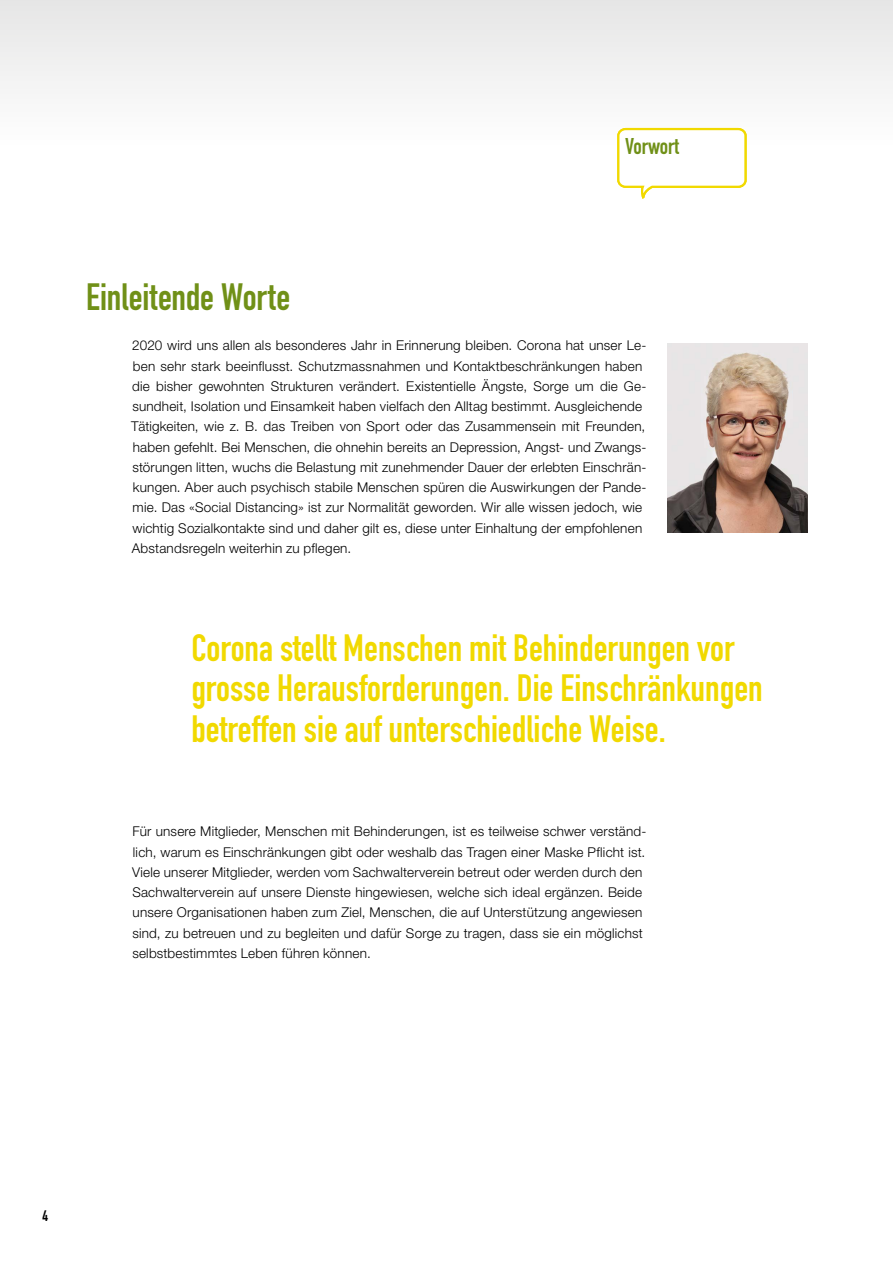
<style>
.page{position:relative;width:893px;height:1263px;background:#fff}
.page>*{position:absolute;margin:0;border:0;box-sizing:border-box;transform-origin:0 0}
.t1{font:37.5px/40.5px "DIN Engschrift";color:#f1d900}
.t2{font:37.5px "DIN Engschrift";letter-spacing:-.005em;color:#709017}
.t3{font:22.5px "DIN Engschrift";color:#709017}
.t4{font:15px "DIN Engschrift";color:#000}
.t5{font:300 13.5px/20.2px "Helvetica Neue";letter-spacing:.015em;color:#000}
</style>
<div class="page">
<div style="left:0;top:0;width:893px;height:149px;background:#f2f2f2"></div>
<svg style="left:616px;top:127px;width:132px;height:72px"></svg>
<img style="left:668px;top:343px;width:140px;height:190px">
<h2 class="t3" style="left:625px;top:132px;width:56px">Vorwort</h2>
<h1 class="t2" style="left:86px;top:275px;width:205px">Einleitende Worte</h1>
<p class="t5" style="left:131px;top:335px;width:517px">2020 wird uns allen als besonderes Jahr in Erinnerung bleiben. Corona hat unser Le&shy;ben sehr stark beeinflusst. Schutzmassnahmen und Kontaktbeschränkungen haben die bisher gewohnten Strukturen verändert. Existentielle Ängste, Sorge um die Ge&shy;sundheit, Isolation und Einsamkeit haben vielfach den Alltag bestimmt. Ausgleichende Tätigkeiten, wie z. B. das Treiben von Sport oder das Zusammensein mit Freunden, haben gefehlt. Bei Menschen, die ohnehin bereits an Depression, Angst- und Zwangs&shy;störungen litten, wuchs die Belastung mit zunehmender Dauer der erlebten Einschrän&shy;kungen. Aber auch psychisch stabile Menschen spüren die Auswirkungen der Pande&shy;mie. Das «Social Distancing» ist zur Normalität geworden. Wir alle wissen jedoch, wie wichtig Sozialkontakte sind und daher gilt es, diese unter Einhaltung der empfohlenen Abstandsregeln weiterhin zu pflegen.</p>
<h1 class="t1" style="left:191px;top:627px;width:573px">Corona stellt Menschen mit Behinderungen vor grosse Herausforderungen. Die Einschränkungen betreffen sie auf unterschiedliche Weise.</h1>
<p class="t5" style="left:132px;top:821px;width:516px">Für unsere Mitglieder, Menschen mit Behinderungen, ist es teilweise schwer verständ&shy;lich, warum es Einschränkungen gibt oder weshalb das Tragen einer Maske Pflicht ist.<br>Viele unserer Mitglieder, werden vom Sachwalterverein betreut oder werden durch den Sachwalterverein auf unsere Dienste hingewiesen, welche sich ideal ergänzen. Beide unsere Organisationen haben zum Ziel, Menschen, die auf Unterstützung angewiesen sind, zu betreuen und zu begleiten und dafür Sorge zu tragen, dass sie ein möglichst selbstbestimmtes Leben führen können.</p>
<p class="t4" style="left:43px;top:1207px;width:7px">4</p>
</div>
